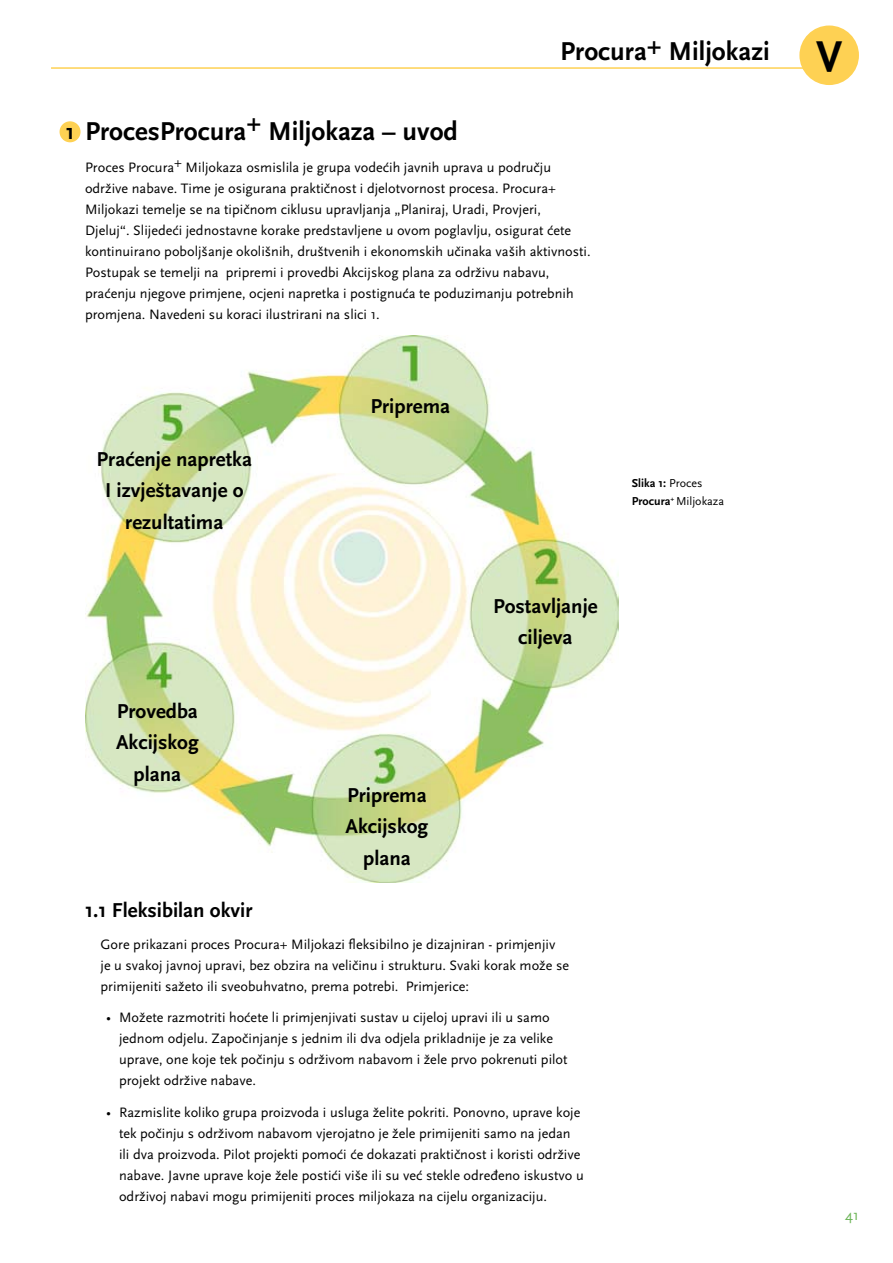
<style>
.page{position:relative;width:893px;height:1263px;background:#fff}
.page>*{position:absolute;margin:0;border:0;box-sizing:border-box;transform-origin:0 0}
.t1{font:700 45px "Scala Sans Pro";color:#000}
.t2{font:700 27px "Scala Sans Pro";color:#000}
.t3{font:700 22.5px "Scala Sans Pro";color:#000}
.t4{font:700 21px/31.5px "Scala Sans Pro";color:#000;text-align:center}
.t5{font:15px "Scala Sans Pro";color:#45a12b}
.t6{font:14.25px/21px "Scala Sans Pro";color:#000}
.t7{font:12px/18px "Scala Sans Pro";color:#000}
.s1{font-weight:700}
</style>
<div class="page">
<hr style="left:51px;top:67px;width:778px;height:2px;background:#fed153">
<div style="left:799px;top:26px;width:60px;height:59px;background:#fed153;border-radius:50%"></div>
<img style="left:85px;top:335px;width:534px;height:548px">
<div style="left:60px;top:121px;width:21px;height:21px;background:#fed153;border-radius:50%"></div>
<h2 class="t2" style="left:560px;top:35px;width:211px">Procura+ Miljokazi</h2>
<h1 class="t1" style="left:816px;top:30px;width:28px">V</h1>
<h3 class="t3" style="left:66px;top:119px;width:10px">1</h3>
<h2 class="t2" style="left:85px;top:115px;width:374px">ProcesProcura+ Miljokaza – uvod</h2>
<p class="t6" style="left:85px;top:156px;width:507px">Proces Procura+ Miljokaza osmislila je grupa vodećih javnih uprava u području održive nabave. Time je osigurana praktičnost i djelotvornost procesa. Procura+ Miljokazi temelje se na tipičnom ciklusu upravljanja „Planiraj, Uradi, Provjeri,<br>Djeluj“. Slijedeći jednostavne korake predstavljene u ovom poglavlju, osigurat ćete kontinuirano poboljšanje okolišnih, društvenih i ekonomskih učinaka vaših aktivnosti.<br>Postupak se temelji na pripremi i provedbi Akcijskog plana za održivu nabavu, praćenju njegove primjene, ocjeni napretka i postignuća te poduzimanju potrebnih promjena. Navedeni su koraci ilustrirani na slici 1.</p>
<h3 class="t4" style="left:97px;top:443px;width:157px">Praćenje napretka<br>I izvještavanje o rezultatima</h3>
<h3 class="t4" style="left:116px;top:695px;width:84px">Provedba<br>Akcijskog plana</h3>
<h3 class="t4" style="left:371px;top:391px;width:81px">Priprema</h3>
<h3 class="t4" style="left:346px;top:779px;width:84px">Priprema<br>Akcijskog plana</h3>
<h3 class="t4" style="left:493px;top:590px;width:106px">Postavljanje ciljeva</h3>
<h3 class="t4" style="left:85px;top:895px;width:169px">1.1 Fleksibilan okvir</h3>
<p class="t6" style="left:101px;top:933px;width:470px">Gore prikazani proces Procura+ Miljokazi fleksibilno je dizajniran - primjenjiv je u svakoj javnoj upravi, bez obzira na veličinu i strukturu. Svaki korak može se primijeniti sažeto ili sveobuhvatno, prema potrebi. Primjerice:</p>
<p class="t6" style="left:119px;top:1007px;width:450px;text-indent:-13px">• Možete razmotriti hoćete li primjenjivati sustav u cijeloj upravi ili u samo jednom odjelu. Započinjanje s jednim ili dva odjela prikladnije je za velike uprave, one koje tek počinju s održivom nabavom i žele prvo pokrenuti pilot projekt održive nabave.</p>
<p class="t6" style="left:119px;top:1101px;width:466px;text-indent:-13px">• Razmislite koliko grupa proizvoda i usluga želite pokriti. Ponovno, uprave koje tek počinju s održivom nabavom vjerojatno je žele primijeniti samo na jedan ili dva proizvoda. Pilot projekti pomoći će dokazati praktičnost i koristi održive nabave. Javne uprave koje žele postići više ili su već stekle određeno iskustvo u održivoj nabavi mogu primijeniti proces miljokaza na cijelu organizaciju.</p>
<p class="t7" style="left:632px;top:474px;width:94px"><span class="s1">Slika 1:</span> Proces<br><span class="s1">Procura</span><sup>+</sup> Miljokaza</p>
<p class="t5" style="left:845px;top:1207px;width:15px">41</p>
</div>
